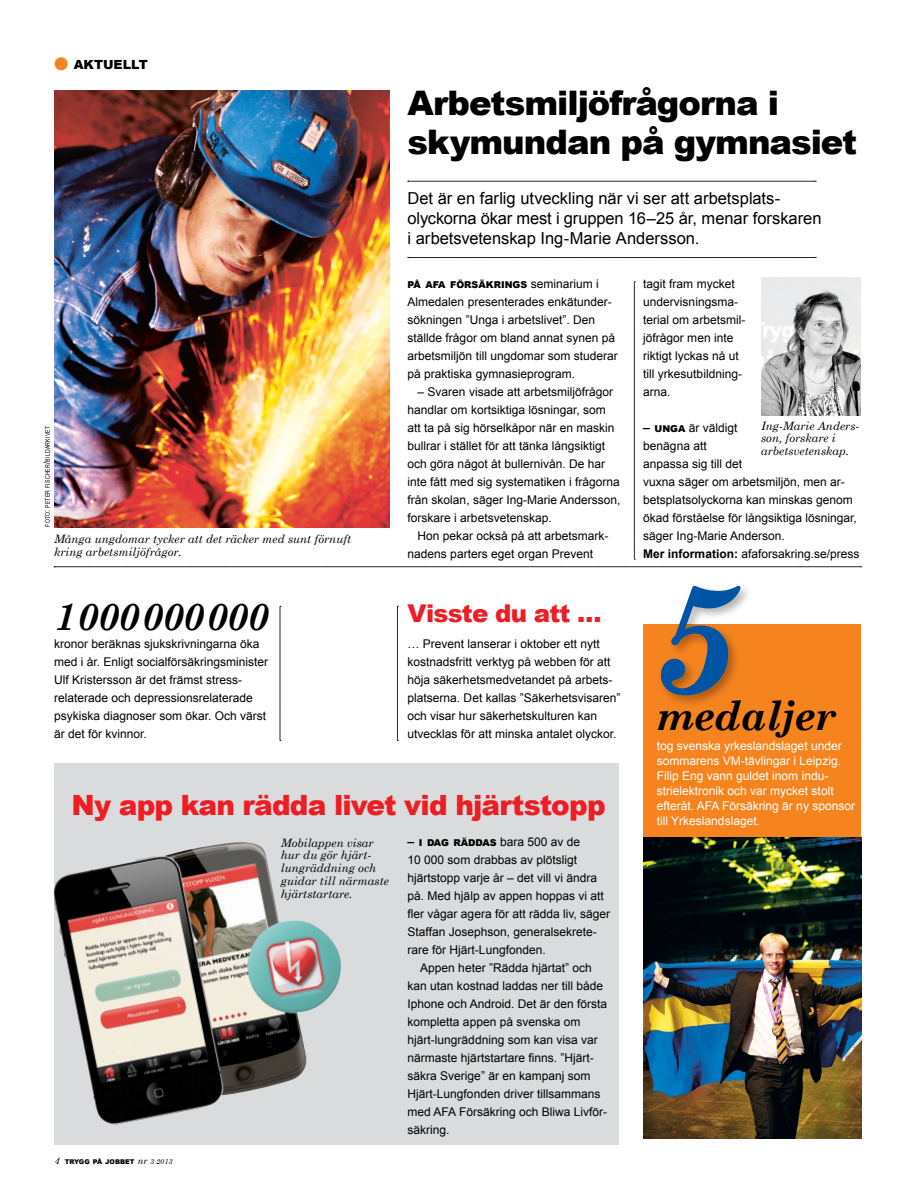
<style>
.page{position:relative;width:915px;height:1191px;background:#fff}
.page>*{position:absolute;margin:0;border:0;box-sizing:border-box;transform-origin:0 0}
.t1{font:italic 700 40.5px "Century Schoolbook";letter-spacing:-.025em;color:#000}
.t2{font:italic 700 37.5px "Century Schoolbook";letter-spacing:-.025em;color:#000}
.t3{font:900 33.75px/39px "Arial";color:#000}
.t4{font:900 27.9px "Arial";color:#ed1d24}
.t5{font:900 24.45px "Arial";color:#ed1d24}
.t6{font:16.5px/19.5px "Arial";letter-spacing:-.005em;color:#000}
.t7{font:900 12.6px "Arial";color:#000}
.t8{font:12px/18px "Arial";color:#000}
.t9{font:12px/15px "Arial";color:#fff}
.t10{font:italic 11.55px/12.8px "Century Schoolbook";color:#000}
.t11{font:900 9.45px "Arial";color:#000}
.t12{font:900 6.45px "Arial";color:#000}
.t13{font:6.3px "Arial Narrow";letter-spacing:.03em;color:#000}
.s1{color:#f5841f}
.s2{font-size:9px}
.s3{font-weight:400;font-size:12px}
.s4{font-weight:900;font-size:13.5px}
.s5{font-weight:900;font-size:9.45px}
.s6{font-weight:700}
.s7{font-family:"Century Schoolbook";font-weight:400;font-style:italic;font-size:9.3px}
.s8{font-family:"Century Schoolbook";font-weight:400;font-style:italic;font-size:7.2px}
</style>
<div class="page">
<div style="left:54px;top:763px;width:564px;height:381px;background:#dadbdc"></div>
<img style="left:53px;top:842px;width:288px;height:283px">
<svg style="left:633px;top:281px;width:2px;height:279px"></svg>
<div style="left:643px;top:624px;width:217px;height:283px;background:#f5841f"></div>
<img style="left:54px;top:90px;width:335px;height:437px">
<svg style="left:54px;top:566px;width:807px;height:1px"></svg>
<img style="left:643px;top:838px;width:218px;height:300px">
<svg style="left:279px;top:606px;width:2px;height:135px"></svg>
<svg style="left:397px;top:606px;width:1px;height:135px"></svg>
<svg style="left:407px;top:181px;width:408px;height:1px"></svg>
<div style="left:657px;top:582px;width:95px;height:125px;background:#000;opacity:.31"></div>
<svg style="left:660px;top:586px;width:80px;height:109px"></svg>
<img style="left:761px;top:277px;width:99px;height:139px">
<svg style="left:407px;top:257px;width:408px;height:1px"></svg>
<p class="t7" style="left:54px;top:57px;width:95px"><span class="s1">●</span> AKTUELLT</p>
<p class="t13" style="left:43px;top:526px;width:102px;rotate:-90deg">foto<span class="s2">:</span> peter fischer<span class="s2">/</span>bildarkivet</p>
<p class="t10" style="left:54px;top:532px;width:299px">Många ungdomar tycker att det räcker med sunt förnuft kring arbetsmiljöfrågor.</p>
<h3 class="t3" style="left:407px;top:83px;width:451px">Arbetsmiljöfrågorna i skymundan på gymnasiet</h3>
<h3 class="t6" style="left:407px;top:189px;width:415px">Det är en farlig utveckling när vi ser att arbetsplats&shy;olyckorna ökar mest i gruppen 16–25 år, menar forskaren i arbetsvetenskap Ing-Marie Andersson.</h3>
<p class="t11" style="left:407px;top:279px;width:192px">PÅ AFA FÖRSÄKRINGS <span class="s3">seminarium i</span></p>
<p class="t8" style="left:407px;top:293px;width:212px">Almedalen presenterades enkätunder&shy;sökningen ”Unga i arbetslivet”. Den ställde frågor om bland annat synen på arbetsmiljön till ungdomar som studerar på praktiska gymnasieprogram.</p>
<p class="t8" style="left:407px;top:383px;width:214px;text-indent:10px">– Svaren visade att arbetsmiljöfrågor handlar om kortsiktiga lösningar, som att ta på sig hörselkåpor när en maskin bullrar i stället för att tänka långsiktigt och göra något åt bullernivån. De har inte fått med sig systematiken i frågorna från skolan, säger Ing-Marie Andersson, forskare i arbetsvetenskap.</p>
<p class="t8" style="left:407px;top:527px;width:202px;text-indent:10px">Hon pekar också på att arbetsmark&shy;nadens parters eget organ Prevent</p>
<p class="t8" style="left:643px;top:275px;width:104px">tagit fram mycket undervisningsma&shy;terial om arbetsmil&shy;jöfrågor men inte riktigt lyckas nå ut till yrkesutbildning&shy;arna.</p>
<p class="t8" style="left:643px;top:419px;width:218px"><span class="s4">–</span> <span class="s5">UNGA</span> är väldigt<br>benägna att<br>anpassa sig till det<br>vuxna säger om arbetsmiljön, men ar&shy;betsplatsolyckorna kan minskas genom ökad förståelse för långsiktiga lösningar, säger Ing-Marie Anderson.<br><span class="s6">Mer information:</span> afaforsakring.se/press</p>
<p class="t10" style="left:760px;top:419px;width:100px">Ing-Marie Anders&shy;son, forskare i arbetsvetenskap.</p>
<h2 class="t2" style="left:54px;top:592px;width:216px">1000000000</h2>
<p class="t8" style="left:54px;top:635px;width:216px">kronor beräknas sjukskrivningarna öka med i år. Enligt socialförsäkringsminister Ulf Kristersson är det främst stress&shy;relaterade och depressionsrelaterade psykiska diagnoser som ökar. Och värst är det för kvinnor.</p>
<h3 class="t5" style="left:407px;top:599px;width:195px">Visste du att …</h3>
<p class="t8" style="left:407px;top:635px;width:214px">… Prevent lanserar i oktober ett nytt kostnadsfritt verktyg på webben för att höja säkerhetsmedvetandet på arbets&shy;platserna. Det kallas ”Säkerhetsvisaren” och visar hur säkerhetskulturen kan utvecklas för att minska antalet olyckor.</p>
<h3 class="t4" style="left:72px;top:789px;width:535px">Ny app kan rädda livet vid hjärtstopp</h3>
<p class="t12" style="left:54px;top:1158px;width:119px"><span class="s7">4</span> TRYGG PÅ JOBBET <span class="s7">nr</span> <span class="s8">3 2013</span></p>
<p class="t10" style="left:281px;top:835px;width:109px">Mobilappen visar hur du gör hjärt&shy;lungräddning och guidar till närmaste hjärtstartare.</p>
<p class="t8" style="left:407px;top:833px;width:174px"><span class="s4">–</span> <span class="s5">I DAG RÄDDAS</span> bara 500 av de</p>
<p class="t8" style="left:407px;top:851px;width:171px">10 000 som drabbas av plötsligt</p>
<p class="t8" style="left:407px;top:869px;width:191px">hjärtstopp varje år – det vill vi ändra</p>
<p class="t8" style="left:407px;top:887px;width:198px">på. Med hjälp av appen hoppas vi att</p>
<p class="t8" style="left:407px;top:905px;width:204px">fler vågar agera för att rädda liv, säger</p>
<p class="t8" style="left:407px;top:923px;width:191px">Staffan Josephson, generalsekrete-</p>
<p class="t8" style="left:407px;top:941px;width:140px">rare för Hjärt-Lungfonden.</p>
<p class="t8" style="left:420px;top:959px;width:173px">Appen heter ”Rädda hjärtat” och</p>
<p class="t8" style="left:407px;top:977px;width:197px">kan utan kostnad laddas ner till både</p>
<p class="t8" style="left:407px;top:995px;width:201px">Iphone och Android. Det är den första</p>
<p class="t8" style="left:407px;top:1013px;width:174px">kompletta appen på svenska om</p>
<p class="t8" style="left:407px;top:1031px;width:192px">hjärt-lungräddning som kan visa var</p>
<p class="t8" style="left:407px;top:1049px;width:188px">närmaste hjärtstartare finns. ”Hjärt-</p>
<p class="t8" style="left:407px;top:1067px;width:184px">säkra Sverige” är en kampanj som</p>
<p class="t8" style="left:407px;top:1085px;width:194px">Hjärt-Lungfonden driver tillsammans</p>
<p class="t8" style="left:407px;top:1103px;width:201px">med AFA Försäkring och Bliwa Livför-</p>
<p class="t8" style="left:407px;top:1121px;width:44px">säkring.</p>
<h1 class="t1" style="left:656px;top:690px;width:180px">medaljer</h1>
<p class="t9" style="left:656px;top:738px;width:200px">tog svenska yrkeslandslaget under sommarens VM-tävlingar i Leipzig.<br>Filip Eng vann guldet inom indu&shy;strielektronik och var mycket stolt efteråt. AFA Försäkring är ny sponsor till Yrkeslandslaget.</p>
</div>
